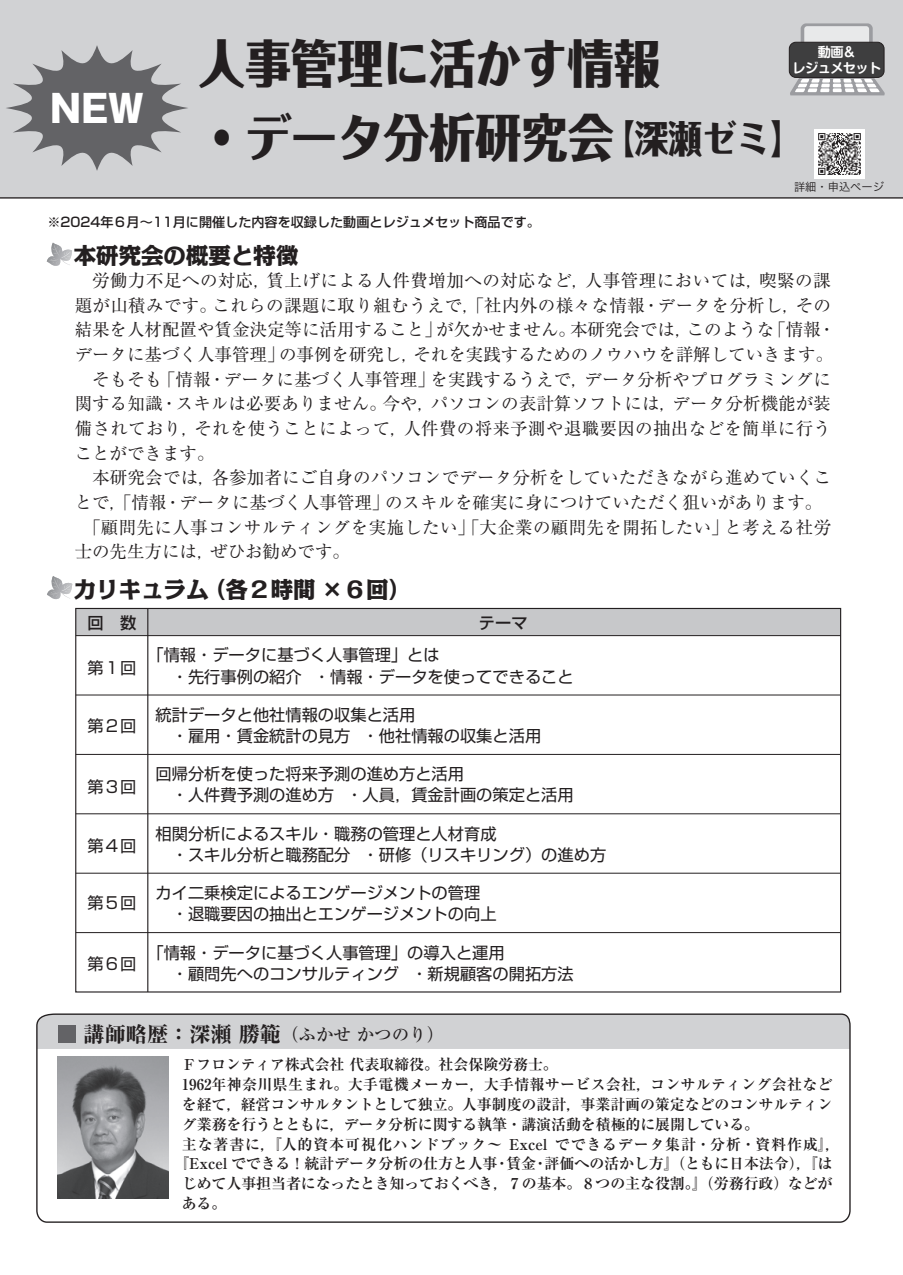
<style>
.page{position:relative;width:903px;height:1275px;background:#fff}
.page>*{position:absolute;margin:0;border:0;box-sizing:border-box;transform-origin:0 0}
.t1{font:800 51.27px "Folk Pro";color:#231f20;scale:.9 1}
.t2{font:800 37.45px "Gothic MB101 Pr 6";color:#fff;scale:.95 1}
.t3{font:800 22.4px "Kakumin Pro";color:#231f20}
.t4{font:800 21.18px "Ryumin Pr 6 N";color:#231f20}
.t5{font:17.5px/24.7px "Ryumin Pr 6 N";letter-spacing:.005em;color:#231f20}
.t6{font:16.28px/21.2px "Shin Go Pr 6 N";color:#231f20}
.t7{font:500 16.28px "Shin Go Pr 6 N";color:#231f20}
.t8{font:700 15.05px "Ryumin Pr 6 N";letter-spacing:-.005em;color:#231f20}
.t9{font:700 15.05px "Ryumin Pr 6 N";letter-spacing:.02em;color:#231f20}
.t10{font:700 15.05px "Ryumin Pr 6 N";letter-spacing:.055em;color:#231f20}
.t11{font:700 13.3px "Shin M Go Pro De";letter-spacing:-.05em;color:#fff}
.t12{font:500 13.12px "Shin Go Pr 6 N";color:#231f20}
.t13{font:11.2px "Hira Kaku Pro W3";color:#231f20}
.s1{font-size:37.45px}
.s2{font-weight:500;font-size:17.5px}
</style>
<div class="page">
<div style="left:0;top:0;width:903px;height:199px;background:#d1d2d4"></div>
<svg style="left:790px;top:23px;width:95px;height:72px;background:#ccccce"></svg>
<div style="left:789px;top:42px;width:95px;height:35px;background:#3e3e3f;border-radius:7px"></div>
<div style="left:789px;top:42px;width:95px;height:36px;border:1px solid #231f20;border-radius:7px"></div>
<svg style="left:6px;top:45px;width:182px;height:126px;background:#98989b"></svg>
<svg style="left:75px;top:607px;width:767px;height:386px"></svg>
<hr style="left:76px;top:635px;width:764px;height:1px;background:#231f20">
<hr style="left:76px;top:695px;width:764px;height:1px;background:#231f20">
<hr style="left:76px;top:754px;width:764px;height:1px;background:#231f20">
<hr style="left:76px;top:813px;width:764px;height:1px;background:#231f20">
<hr style="left:147px;top:609px;width:1px;height:383px;background:#231f20">
<hr style="left:76px;top:873px;width:764px;height:1px;background:#231f20">
<hr style="left:76px;top:932px;width:764px;height:1px;background:#231f20">
<svg style="left:36px;top:1013px;width:815px;height:210px"></svg>
<svg style="left:47px;top:576px;width:25px;height:23px"></svg>
<svg style="left:47px;top:243px;width:25px;height:23px"></svg>
<img style="left:57px;top:1056px;width:112px;height:142px">
<img style="left:814px;top:129px;width:50px;height:50px">
<div style="left:59px;top:1025px;width:17px;height:18px;background:#636366"></div>
<h2 class="t2" style="left:50px;top:78px;width:100px">NEW</h2>
<h1 class="t1" style="left:199px;top:20px;width:514px">人事管理に活かす情報</h1>
<h1 class="t1" style="left:199px;top:94px;width:673px">・データ分析研究会<span class="s1">【深瀬ゼミ】</span></h1>
<p class="t12" style="left:47px;top:211px;width:494px">※2024年６月～11月に開催した内容を収録した動画とレジュメセット商品です。</p>
<p class="t3" style="left:74px;top:237px;width:226px">本研究会の概要と特徴</p>
<p class="t11" style="left:818px;top:41px;width:40px">動画＆</p>
<p class="t11" style="left:792px;top:57px;width:90px">レジュメセット</p>
<p class="t13" style="left:794px;top:177px;width:91px">詳細・申込ページ</p>
<p class="t5" style="left:75px;top:267px;width:762px">　労働力不足への対応，賃上げによる人件費増加への対応など，人事管理においては，喫緊の課題が山積みです。これらの課題に取り組むうえで，「社内外の様々な情報・データを分析し，その結果を人材配置や賃金決定等に活用すること」が欠かせません。本研究会では，このような「情報・データに基づく人事管理」の事例を研究し，それを実践するためのノウハウを詳解していきます。　そもそも「情報・データに基づく人事管理」を実践するうえで，データ分析やプログラミングに関する知識・スキルは必要ありません。今や，パソコンの表計算ソフトには，データ分析機能が装備されており，それを使うことによって，人件費の将来予測や退職要因の抽出などを簡単に行うことができます。<br>　本研究会では，各参加者にご自身のパソコンでデータ分析をしていただきながら進めていくことで，「情報・データに基づく人事管理」のスキルを確実に身につけていただく狙いがあります。　「顧問先に人事コンサルティングを実施したい」「大企業の顧問先を開拓したい」と考える社労士の先生方には，ぜひお勧めです。</p>
<p class="t3" style="left:74px;top:572px;width:339px">カリキュラム（各２時間 ×６回）</p>
<p class="t7" style="left:88px;top:609px;width:50px">回　数</p>
<p class="t7" style="left:479px;top:609px;width:50px">テーマ</p>
<p class="t6" style="left:88px;top:656px;width:50px">第1回</p>
<p class="t6" style="left:172px;top:643px;width:403px;text-indent:-24px">「情報・データに基づく人事管理」とは<br>・先行事例の紹介　・情報・データを使ってできること</p>
<p class="t6" style="left:88px;top:714px;width:50px">第2回</p>
<p class="t6" style="left:88px;top:775px;width:50px">第3回</p>
<p class="t6" style="left:88px;top:834px;width:50px">第４回</p>
<p class="t6" style="left:172px;top:703px;width:371px;text-indent:-16px">統計データと他社情報の収集と活用<br>・雇用・賃金統計の見方　・他社情報の収集と活用</p>
<p class="t6" style="left:172px;top:762px;width:403px;text-indent:-16px">回帰分析を使った将来予測の進め方と活用<br>・人件費予測の進め方　・人員，賃金計画の策定と活用</p>
<p class="t6" style="left:172px;top:822px;width:436px;text-indent:-16px">相関分析によるスキル・職務の管理と人材育成<br>・スキル分析と職務配分　・研修（リスキリング）の進め方</p>
<p class="t6" style="left:88px;top:891px;width:50px">第５回</p>
<p class="t6" style="left:172px;top:881px;width:326px;text-indent:-16px">カイ二乗検定によるエンゲージメントの管理・退職要因の抽出とエンゲージメントの向上</p>
<p class="t6" style="left:88px;top:952px;width:50px">第６回</p>
<p class="t6" style="left:172px;top:941px;width:403px;text-indent:-24px">「情報・データに基づく人事管理」の導入と運用<br>・顧問先へのコンサルティング　・新規顧客の開拓方法</p>
<p class="t4" style="left:84px;top:1017px;width:362px">講師略歴：深瀬 勝範<span class="s2">（ふかせ かつのり）</span></p>
<p class="t8" style="left:182px;top:1052px;width:378px">Ｆフロンティア株式会社 代表取締役。社会保険労務士。</p>
<p class="t9" style="left:182px;top:1072px;width:652px">1962年神奈川県生まれ。大手電機メーカー，大手情報サービス会社，コンサルティング会社など</p>
<p class="t8" style="left:182px;top:1092px;width:652px">を経て，経営コンサルタントとして独立。人事制度の設計，事業計画の策定などのコンサルティン</p>
<p class="t8" style="left:182px;top:1112px;width:579px">グ業務を行うとともに，データ分析に関する執筆・講演活動を積極的に展開している。</p>
<p class="t10" style="left:182px;top:1132px;width:660px">主な著書に，『人的資本可視化ハンドブック～ Excel でできるデータ集計・分析・資料作成』，</p>
<p class="t8" style="left:174px;top:1152px;width:660px">『Excel でできる！統計データ分析の仕方と人事・賃金・評価への活かし方』（ともに日本法令），『は</p>
<p class="t8" style="left:182px;top:1172px;width:652px">じめて人事担当者になったとき知っておくべき，７の基本。８つの主な役割。』（労務行政）などが</p>
<p class="t8" style="left:182px;top:1192px;width:46px">ある。</p>
</div>
